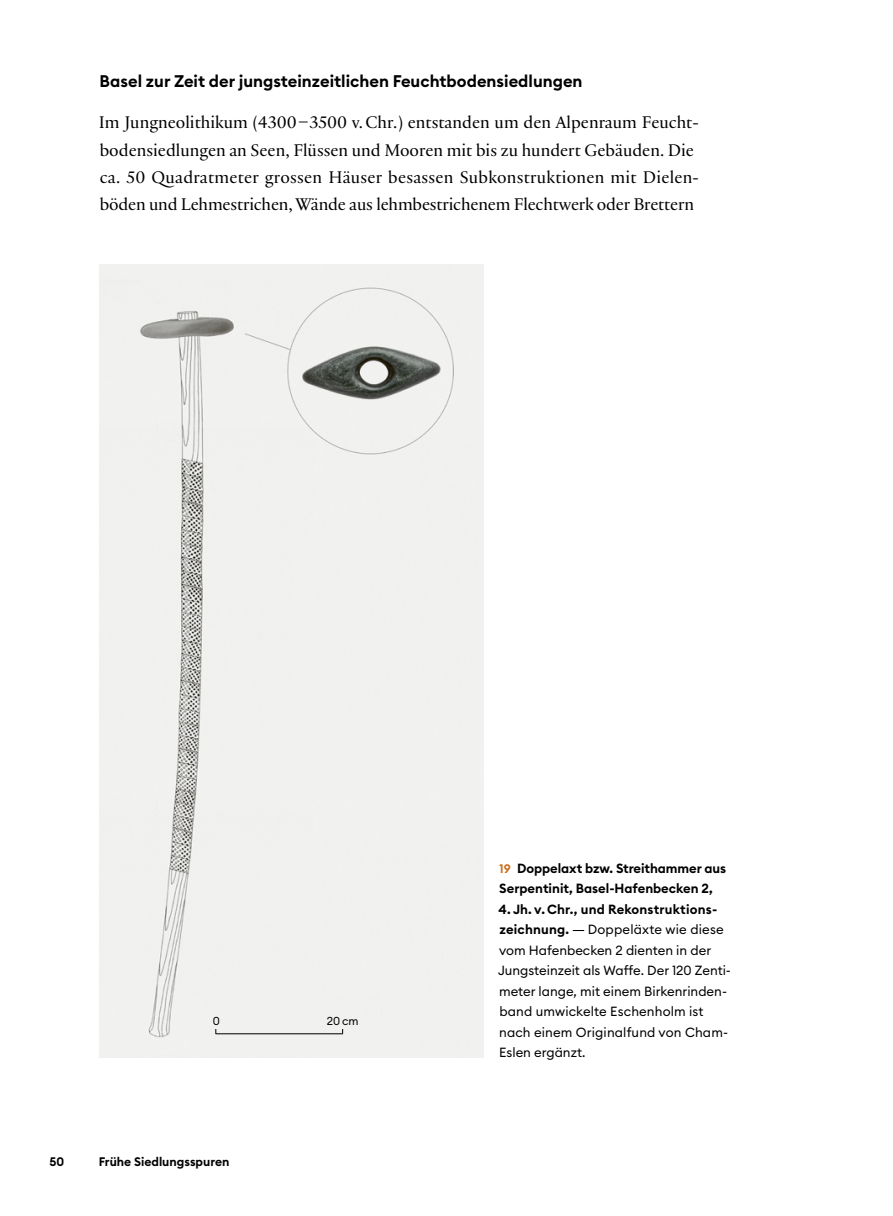
<style>
.page{position:relative;width:893px;height:1216px;background:#fff}
.page>*{position:absolute;margin:0;border:0;box-sizing:border-box;transform-origin:0 0}
.GT_ohne_Einzug{font:18.2px/27.3px "Practice";color:#000}
.Titel_3{font:600 16.62px "Euclid Circular B";color:#000}
.Abb_Legende_fett{font:13.12px/20.5px "Euclid Circular B";color:#000}
.Abb_Legende_fett-2{font:600 13.12px/20.5px "Euclid Circular B";color:#000}
.t1{font:600 12.25px "Euclid Circular B";color:#000}
.Beschriftung_6-5Pt{font:11.38px "Euclid Circular B";color:#000}
.s1{font-size:12.25px;color:#ca6e1e}
</style>
<div class="page">
<div style="left:99px;top:265px;width:385px;height:792px;background:#f1f1f0"></div>
<hr style="left:216px;top:1033px;width:127px;height:1px;background:#000">
<h3 class="Titel_3" style="left:100px;top:71px;width:484px">Basel zur Zeit der jungsteinzeitlichen Feuchtbodensiedlungen</h3>
<p class="GT_ohne_Einzug" style="left:99px;top:108px;width:602px">Im Jungneolithikum (4300–3500 v. Chr.) entstanden um den Alpenraum Feucht&shy;bodensiedlungen an Seen, Flüssen und Mooren mit bis zu hundert Gebäuden. Die ca. 50 Quadratmeter grossen Häuser besassen Subkonstruktionen mit Dielen&shy;böden und Lehmestrichen, Wände aus lehmbestrichenem Flechtwerk oder Brettern</p>
<p class="Beschriftung_6-5Pt" style="left:213px;top:1013px;width:9px">0</p>
<p class="Beschriftung_6-5Pt" style="left:327px;top:1013px;width:33px">20 cm</p>
<p class="t1" style="left:50px;top:1153px;width:16px">50</p>
<p class="t1" style="left:99px;top:1153px;width:132px">Frühe Siedlungsspuren</p>
<p class="Abb_Legende_fett-2" style="left:499px;top:857px;width:229px"><span class="s1">19</span> Doppelaxt bzw. Streithammer aus<br>Serpentinit, Basel-Hafenbecken 2,</p>
<p class="Abb_Legende_fett-2" style="left:498px;top:898px;width:220px">4. Jh. v. Chr., und Rekonstruktions&shy;zeichnung.</p>
<p class="Abb_Legende_fett" style="left:498px;top:919px;width:234px;text-indent:90px">Doppeläxte wie diese vom Hafenbecken 2 dienten in der<br>Jungsteinzeit als Waffe. Der 120 Zenti&shy;meter lange, mit einem Birkenrinden&shy;band umwickelte Eschenholm ist nach einem Originalfund von Cham-<br>Eslen ergänzt.</p>
</div>
